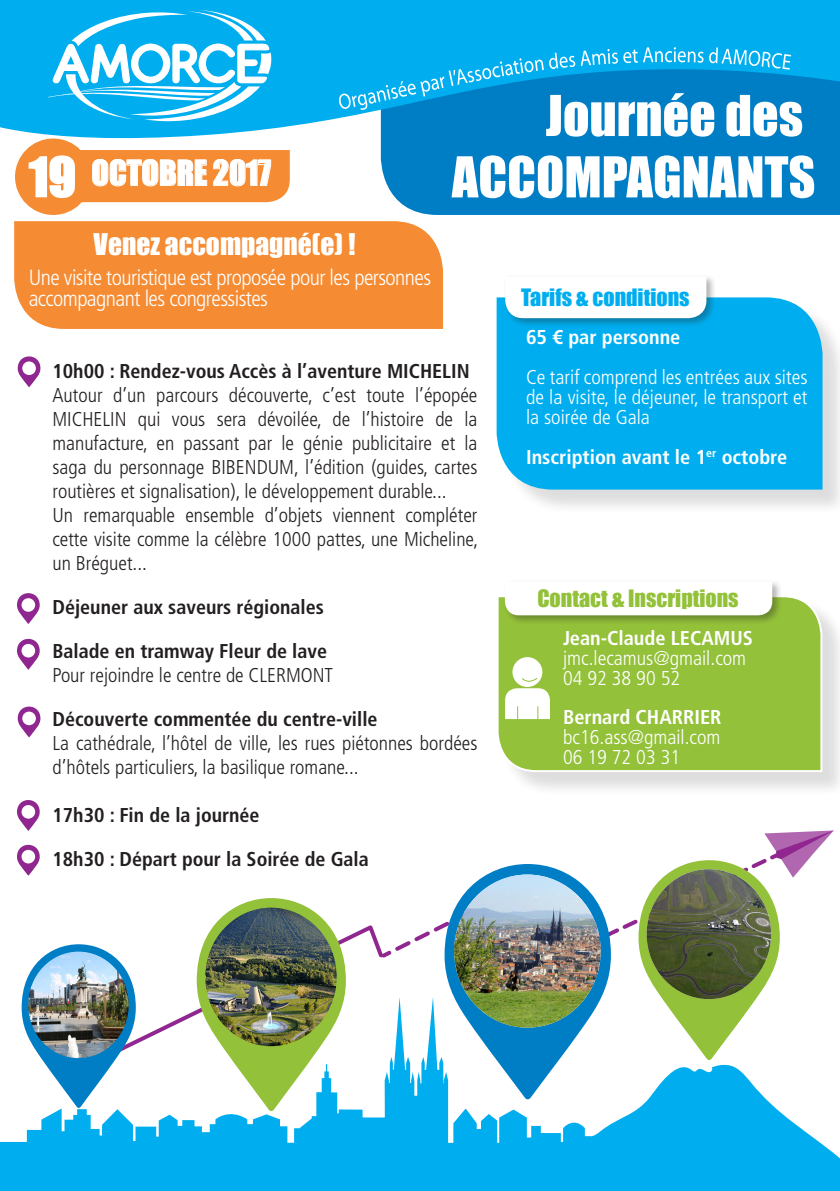
<style>
.page{position:relative;width:840px;height:1191px;background:#fff}
.page>*{position:absolute;margin:0;border:0;box-sizing:border-box;transform-origin:0 0}
.t1{font:52px "Impact";color:#fff}
.t2{font:50px "Impact";color:#fff}
.t3{font:32px "Impact";color:#fff}
.t4{font:27.4px "Impact";color:#fff}
.t5{font:300 condensed 22px/20.8px "Frutiger LT Std";letter-spacing:-.025em;color:#fff}
.t6{font:22px "Impact";color:#93c139}
.t7{font:22px "Impact";color:#00aeef}
.t8{font:300 condensed 20px/24px "Frutiger LT Std";color:#231f20;text-align:justify}
.t9{font:700 condensed 20px "Frutiger LT Std";color:#231f20}
.t10{font:300 condensed 20px/20px "Frutiger LT Std";color:#fff;text-align:justify}
.t11{font:700 condensed 20px "Frutiger LT Std";color:#fff}
</style>
<div class="page">
<div style="left:380px;top:147px;width:459px;height:68px;background:#007ec5"></div>
<svg style="left:0;top:0;width:839px;height:147px;fill:#00aeef"></svg>
<div style="left:14px;top:221px;width:429px;height:108px;background:#f58b32"></div>
<div style="left:15px;top:138px;width:76px;height:77px;background:#f58b32;border-radius:50%"></div>
<svg style="left:28px;top:141px;width:270px;height:70px"></svg>
<svg style="left:48px;top:10px;width:223px;height:111px"></svg>
<div style="left:499px;top:598px;width:340px;height:199px;background:#231f20;opacity:.15"></div>
<div style="left:498px;top:597px;width:325px;height:176px;background:#93c139"></div>
<div style="left:512px;top:657px;width:30px;height:30px;background:#fff;border-radius:50%"></div>
<svg style="left:505px;top:677px;width:44px;height:55px"></svg>
<div style="left:502px;top:579px;width:279px;height:46px;background:#231f20;opacity:.35"></div>
<svg style="left:504px;top:581px;width:267px;height:34px"></svg>
<div style="left:499px;top:301px;width:340px;height:213px;background:#231f20;opacity:.15"></div>
<div style="left:496px;top:297px;width:326px;height:192px;background:#00aeef"></div>
<div style="left:502px;top:274px;width:214px;height:54px;background:#231f20;opacity:.35"></div>
<svg style="left:505px;top:277px;width:201px;height:41px"></svg>
<svg style="left:338px;top:49px;width:279px;height:61px"></svg>
<svg style="left:623px;top:47px;width:167px;height:23px"></svg>
<svg style="left:196px;top:925px;width:190px;height:68px"></svg>
<svg style="left:0;top:1001px;width:839px;height:190px;fill:#00aeef"></svg>
<img style="left:391px;top:830px;width:448px;height:269px">
<svg style="left:18px;top:356px;width:22px;height:31px"></svg>
<svg style="left:17px;top:593px;width:23px;height:31px"></svg>
<svg style="left:17px;top:639px;width:23px;height:30px"></svg>
<svg style="left:18px;top:706px;width:22px;height:31px"></svg>
<svg style="left:17px;top:800px;width:23px;height:30px"></svg>
<svg style="left:17px;top:845px;width:23px;height:30px"></svg>
<img style="left:22px;top:944px;width:114px;height:164px">
<img style="left:197px;top:898px;width:148px;height:213px">
<p class="t2" style="left:29px;top:138px;width:48px">19</p>
<p class="t3" style="left:91px;top:148px;width:181px">OCTOBRE 2017</p>
<p class="t4" style="left:94px;top:223px;width:263px">Venez accompagné(e) !</p>
<p class="t1" style="left:545px;top:75px;width:259px">Journée des</p>
<p class="t1" style="left:451px;top:137px;width:365px">ACCOMPAGNANTS</p>
<p class="t5" style="left:29px;top:267px;width:404px">Une visite touristique est proposée pour les personnes accompagnant les congressistes</p>
<p class="t9" style="left:52px;top:359px;width:418px">10h00 : Rendez-vous Accès à l’aventure MICHELIN</p>
<p class="t8" style="left:52px;top:383px;width:426px">Autour d’un parcours découverte, c’est toute l’épopée MICHELIN qui vous sera dévoilée, de l’histoire de la manufacture, en passant par le génie publicitaire et la saga du personnage BIBENDUM, l’édition (guides, cartes routières et signalisation), le développement durable...</p>
<p class="t8" style="left:52px;top:503px;width:427px">Un remarquable ensemble d’objets viennent compléter cette visite comme la célèbre 1000 pattes, une Micheline, un Bréguet...</p>
<p class="t9" style="left:52px;top:595px;width:273px">Déjeuner aux saveurs régionales</p>
<p class="t9" style="left:52px;top:639px;width:276px">Balade en tramway Fleur de lave</p>
<p class="t8" style="left:52px;top:663px;width:282px">Pour rejoindre le centre de CLERMONT</p>
<p class="t9" style="left:52px;top:707px;width:326px">Découverte commentée du centre-ville</p>
<p class="t8" style="left:52px;top:731px;width:426px">La cathédrale, l’hôtel de ville, les rues piétonnes bordées d’hôtels particuliers, la basilique romane...</p>
<p class="t9" style="left:52px;top:803px;width:208px">17h30 : Fin de la journée</p>
<p class="t9" style="left:52px;top:847px;width:318px">18h30 : Départ pour la Soirée de Gala</p>
<p class="t7" style="left:521px;top:280px;width:170px">Tarifs &amp; conditions</p>
<p class="t11" style="left:525px;top:325px;width:156px">65 € par personne</p>
<p class="t10" style="left:525px;top:367px;width:283px">Ce tarif comprend les entrées aux sites de la visite, le déjeuner, le transport et la soirée de Gala</p>
<p class="t11" style="left:525px;top:445px;width:263px">Inscription avant le 1<sup>er</sup> octobre</p>
<p class="t6" style="left:537px;top:581px;width:203px">Contact &amp; Inscriptions</p>
<p class="t11" style="left:562px;top:626px;width:191px">Jean-Claude LECAMUS</p>
<p class="t10" style="left:562px;top:648px;width:184px">jmc.lecamus@gmail.com</p>
<p class="t10" style="left:562px;top:668px;width:119px">04 92 38 90 52</p>
<p class="t11" style="left:562px;top:705px;width:160px">Bernard CHARRIER</p>
<p class="t10" style="left:562px;top:727px;width:159px">bc16.ass@gmail.com</p>
<p class="t10" style="left:562px;top:747px;width:119px">06 19 72 03 31</p>
</div>
